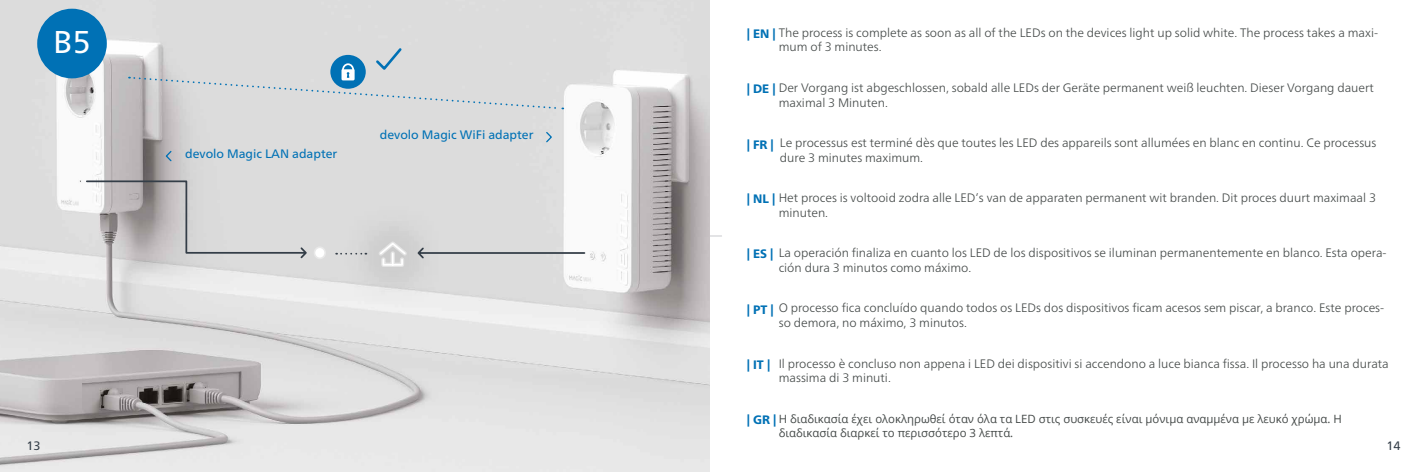
<style>
.page{position:relative;width:1419px;height:472px;background:#fff}
.page>*{position:absolute;margin:0;border:0;box-sizing:border-box;transform-origin:0 0}
.t1{font:31.5px "Frutiger Neue LTW1 G";color:#fff}
.t2{font:300 12.25px/14.7px "Frutiger Neue LTW1 G";color:#434847}
.t3{font:12.25px "Frutiger Neue LTW1 G";color:#0071b5}
.t4{font:800 12.25px "Frutiger Neue LTW1 G";color:#0071b5}
.t5{font:12.25px "Frutiger Neue LTW1 G";color:#343e48}
.t6{font:11.38px "Open Sans";color:#434847}
.s1{font-family:"Frutiger Neue LTW1 G";font-weight:800;font-size:12.25px;color:#0071b5}
</style>
<div class="page">
<hr style="left:0;top:235px;width:722px;height:1px;background:#c8c9cd">
<img style="left:0;top:0;width:709px;height:471px">
<svg style="left:165px;top:149px;width:8px;height:13px"></svg>
<svg style="left:545px;top:130px;width:8px;height:13px"></svg>
<div style="left:37px;top:9px;width:70px;height:69px;background:#0071b5;border-radius:50%"></div>
<svg style="left:85px;top:179px;width:223px;height:80px;background:#c9c7c8"></svg>
<svg style="left:339px;top:201px;width:107px;height:108px;background:#ddd"></svg>
<svg style="left:129px;top:46px;width:434px;height:64px;background:#d2d6d8"></svg>
<svg style="left:375px;top:238px;width:211px;height:31px;background:#d5d5d6"></svg>
<svg style="left:314px;top:246px;width:12px;height:13px"></svg>
<svg style="left:336px;top:252px;width:30px;height:2px"></svg>
<h1 class="t1" style="left:53px;top:19px;width:39px">B5</h1>
<p class="t3" style="left:185px;top:144px;width:154px">devolo Magic LAN adapter</p>
<p class="t3" style="left:380px;top:125px;width:155px">devolo Magic WiFi adapter</p>
<p class="t2" style="left:779px;top:24px;width:601px">The process is complete as soon as all of the LEDs on the devices light up solid white. The process takes a maxi&shy;mum of 3 minutes.</p>
<p class="t2" style="left:779px;top:79px;width:597px">Der Vorgang ist abgeschlossen, sobald alle LEDs der Geräte permanent weiß leuchten. Dieser Vorgang dauert maximal 3 Minuten.</p>
<p class="t2" style="left:780px;top:134px;width:598px">Le processus est terminé dès que toutes les LED des appareils sont allumées en blanc en continu. Ce processus dure 3 minutes maximum.</p>
<p class="t2" style="left:779px;top:189px;width:599px">Het proces is voltooid zodra alle LED‘s van de apparaten permanent wit branden. Dit proces duurt maximaal 3 minuten.</p>
<p class="t2" style="left:779px;top:244px;width:609px">La operación finaliza en cuanto los LED de los dispositivos se iluminan permanentemente en blanco. Esta opera&shy;ción dura 3 minutos como máximo.</p>
<p class="t2" style="left:779px;top:299px;width:607px">O processo fica concluído quando todos os LEDs dos dispositivos ficam acesos sem piscar, a branco. Este proces&shy;so demora, no máximo, 3 minutos.</p>
<p class="t2" style="left:779px;top:354px;width:612px">Il processo è concluso non appena i LED dei dispositivi si accendono a luce bianca fissa. Il processo ha una durata massima di 3 minuti.</p>
<p class="t4" style="left:747px;top:25px;width:31px">| EN |</p>
<p class="t4" style="left:747px;top:80px;width:31px">| DE |</p>
<p class="t4" style="left:747px;top:135px;width:29px">| FR |</p>
<p class="t4" style="left:747px;top:190px;width:30px">| NL |</p>
<p class="t4" style="left:747px;top:245px;width:28px">| ES |</p>
<p class="t4" style="left:747px;top:300px;width:29px">| PT |</p>
<p class="t4" style="left:747px;top:355px;width:25px">| IT |</p>
<p class="t6" style="left:747px;top:411px;width:597px"><span class="s1">| GR |</span> Η διαδικασία έχει ολοκληρωθεί όταν όλα τα LED στις συσκευές είναι μόνιμα αναμμένα με λευκό χρώμα. Η</p>
<p class="t6" style="left:779px;top:424px;width:236px">διαδικασία διαρκεί το περισσότερο 3 λεπτά.</p>
<p class="t5" style="left:26px;top:436px;width:16px">13</p>
<p class="t5" style="left:1386px;top:436px;width:16px">14</p>
</div>
